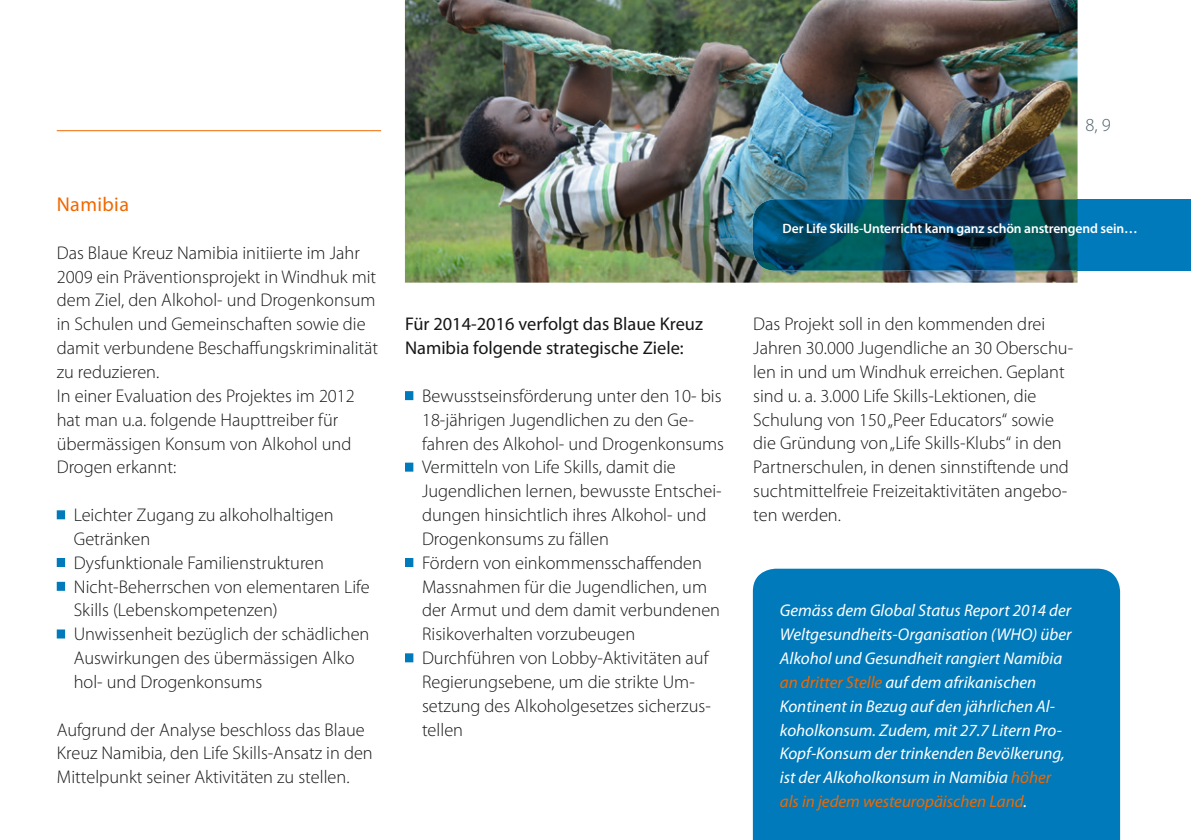
<style>
.page{position:relative;width:1191px;height:840px;background:#fff}
.page>*{position:absolute;margin:0;border:0;box-sizing:border-box;transform-origin:0 0}
.t1{font:20px "Myriad Pro";letter-spacing:.02em;color:#ef6800}
.t2{font:300 18.4px/23.8px "Myriad Pro";color:#151616}
.t3{font:18.4px/23.8px "Myriad Pro";color:#151616}
.t4{font:300 18.4px "Myriad Pro";color:#4e5e66}
.t5{font:italic 17px/23.8px "Myriad Pro";color:#fff}
.t6{font:600 13.6px "Myriad Pro";letter-spacing:-.01em;color:#fff}
.s1{color:#ef6800}
</style>
<div class="page">
<hr style="left:57px;top:130px;width:324px;height:1px;background:#ef6800">
<div style="left:753px;top:568px;width:367px;height:271px;background:#007abb"></div>
<img style="left:405px;top:0;width:672px;height:282px">
<div style="left:1077px;top:199px;width:114px;height:71px;background:#007abb"></div>
<img style="left:753px;top:199px;width:324px;height:71px">
<div style="left:57px;top:510px;width:8px;height:9px;background:#007abb"></div>
<div style="left:57px;top:557px;width:8px;height:9px;background:#007abb"></div>
<div style="left:57px;top:581px;width:8px;height:9px;background:#007abb"></div>
<div style="left:57px;top:629px;width:8px;height:9px;background:#007abb"></div>
<div style="left:405px;top:391px;width:8px;height:9px;background:#007abb"></div>
<div style="left:405px;top:462px;width:8px;height:9px;background:#007abb"></div>
<div style="left:405px;top:557px;width:8px;height:9px;background:#007abb"></div>
<div style="left:405px;top:653px;width:8px;height:9px;background:#007abb"></div>
<p class="t1" style="left:57px;top:192px;width:74px">Namibia</p>
<p class="t2" style="left:57px;top:240px;width:323px">Das Blaue Kreuz Namibia initiierte im Jahr 2009 ein Präventionsprojekt in Windhuk mit dem Ziel, den Alkohol- und Drogenkonsum in Schulen und Gemeinschaften sowie die damit verbundene Beschaffungskriminalität zu reduzieren.<br>In einer Evaluation des Projektes im 2012 hat man u.a. folgende Haupttreiber für übermässigen Konsum von Alkohol und Drogen erkannt:</p>
<p class="t2" style="left:74px;top:502px;width:297px">Leichter Zugang zu alkoholhaltigen<br>Getränken<br>Dysfunktionale Familienstrukturen<br>Nicht-Beherrschen von elementaren Life<br>Skills (Lebenskompetenzen)<br>Unwissenheit bezüglich der schädlichen<br>Auswirkungen des übermässigen Alko hol- und Drogenkonsums</p>
<p class="t2" style="left:57px;top:717px;width:317px">Aufgrund der Analyse beschloss das Blaue<br>Kreuz Namibia, den Life Skills-Ansatz in den<br>Mittelpunkt seiner Aktivitäten zu stellen.</p>
<p class="t3" style="left:405px;top:312px;width:299px">Für 2014-2016 verfolgt das Blaue Kreuz<br>Namibia folgende strategische Ziele:</p>
<p class="t2" style="left:422px;top:383px;width:303px">Bewusstseinsförderung unter den 10- bis 18-jährigen Jugendlichen zu den Ge&shy;fahren des Alkohol- und Drogenkonsums Vermitteln von Life Skills, damit die Jugendlichen lernen, bewusste Entschei&shy;dungen hinsichtlich ihres Alkohol- und Drogenkonsums zu fällen<br>Fördern von einkommensschaffenden Massnahmen für die Jugendlichen, um der Armut und dem damit verbundenen Risikoverhalten vorzubeugen Durchführen von Lobby-Aktivitäten auf Regierungsebene, um die strikte Um&shy;setzung des Alkoholgesetzes sicherzus&shy;tellen</p>
<p class="t4" style="left:1085px;top:113px;width:27px">8, 9</p>
<p class="t6" style="left:782px;top:220px;width:356px">Der Life Skills-Unterricht kann ganz schön anstrengend sein…</p>
<p class="t2" style="left:753px;top:312px;width:321px">Das Projekt soll in den kommenden drei Jahren 30.000 Jugendliche an 30 Oberschu&shy;len in und um Windhuk erreichen. Geplant sind u. a. 3.000 Life Skills-Lektionen, die Schulung von 150 „Peer Educators“ sowie die Gründung von „Life Skills-Klubs“ in den Partnerschulen, in denen sinnstiftende und suchtmittelfreie Freizeitaktivitäten angebo&shy;ten werden.</p>
<p class="t5" style="left:780px;top:598px;width:293px">Gemäss dem Global Status Report 2014 der Weltgesundheits-Organisation (WHO) über Alkohol und Gesundheit rangiert Namibia <span class="s1">an dritter Stelle</span> auf dem afrikanischen Kontinent in Bezug auf den jährlichen Al&shy;koholkonsum. Zudem, mit 27.7 Litern Pro-Kopf-Konsum der trinkenden Bevölkerung, ist der Alkoholkonsum in Namibia <span class="s1">höher als in jedem westeuropäischen Land</span>.</p>
</div>
